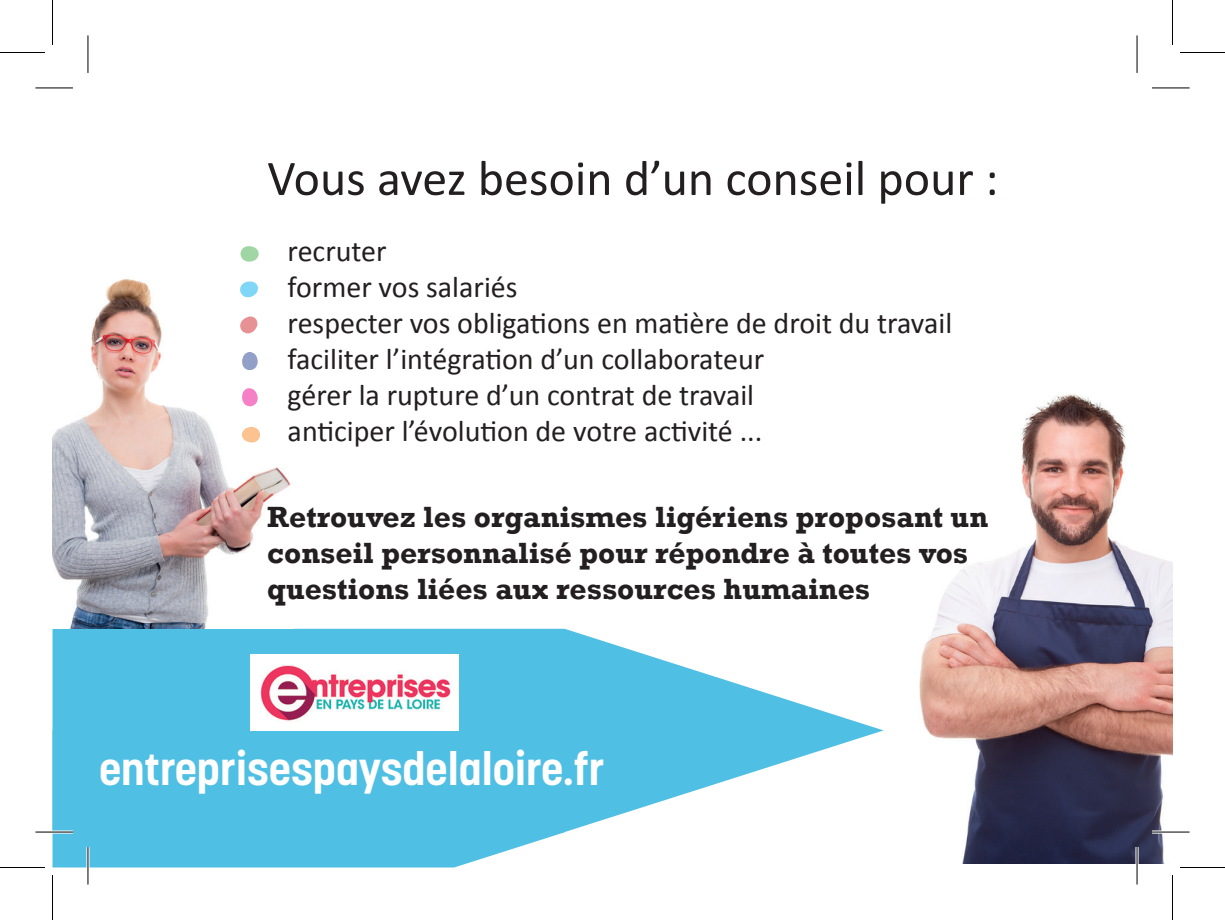
<style>
.page{position:relative;width:1225px;height:920px;background:#fff}
.page>*{position:absolute;margin:0;border:0;box-sizing:border-box;transform-origin:0 0}
.t1{font:150px "Ming Lt HKSCS UNI H";color:#40ae49}
.t2{font:150px "Ming Lt HKSCS UNI H";color:#253f8e}
.t3{font:50px "Calibri";color:#231f20}
.t4{font:700 45px "Korolev";color:#fff}
.t5{font:30px/36px "Calibri";color:#231f20}
.t6{font:700 30px/36px "Rockwell";color:#231f20}
</style>
<div class="page">
<svg style="left:52px;top:832px;width:513px;height:35px;background:#62c5e6"></svg>
<svg style="left:52px;top:629px;width:831px;height:203px;fill:#50bfe4"></svg>
<img style="left:919px;top:394px;width:253px;height:469px">
<img style="left:52px;top:279px;width:239px;height:350px">
<img style="left:251px;top:654px;width:207px;height:76px">
<svg style="left:35px;top:830px;width:38px;height:4px"></svg>
<svg style="left:1152px;top:830px;width:37px;height:4px"></svg>
<hr style="left:86px;top:847px;width:3px;height:38px;background:#fff">
<hr style="left:1135px;top:847px;width:3px;height:38px;background:#fff">
<hr style="left:35px;top:88px;width:38px;height:1px;background:#000">
<hr style="left:1152px;top:88px;width:37px;height:1px;background:#000">
<hr style="left:35px;top:832px;width:38px;height:1px;background:#000">
<hr style="left:1152px;top:832px;width:37px;height:1px;background:#000">
<hr style="left:88px;top:35px;width:1px;height:38px;background:#000">
<hr style="left:88px;top:847px;width:1px;height:38px;background:#000">
<hr style="left:1136px;top:35px;width:1px;height:38px;background:#000">
<hr style="left:1136px;top:847px;width:1px;height:38px;background:#000">
<hr style="left:0;top:52px;width:45px;height:1px;background:#000">
<hr style="left:1180px;top:52px;width:45px;height:1px;background:#000">
<hr style="left:0;top:867px;width:45px;height:1px;background:#000">
<hr style="left:1180px;top:867px;width:45px;height:1px;background:#000">
<hr style="left:52px;top:0;width:1px;height:45px;background:#000">
<hr style="left:52px;top:875px;width:1px;height:45px;background:#000">
<hr style="left:1172px;top:0;width:1px;height:45px;background:#000">
<hr style="left:1172px;top:875px;width:1px;height:45px;background:#000">
<svg style="left:238px;top:279px;width:22px;height:20px"></svg>
<svg style="left:237px;top:313px;width:24px;height:24px"></svg>
<svg style="left:240px;top:387px;width:19px;height:20px"></svg>
<svg style="left:242px;top:427px;width:18px;height:16px"></svg>
<h2 class="t3" style="left:267px;top:147px;width:733px">Vous avez besoin d’un conseil pour :</h2>
<h1 class="t1" style="left:371px;top:217px;width:76px;rotate:90deg">.</h1>
<h1 class="t2" style="left:212px;top:240px;width:76px">.</h1>
<p class="t5" style="left:288px;top:233px;width:666px">recruter<br>former vos salariés<br>respecter vos obligations en matière de droit du travail faciliter l’intégration d’un collaborateur<br>gérer la rupture d’un contrat de travail<br>anticiper l’évolution de votre activité ...</p>
<p class="t6" style="left:267px;top:499px;width:722px">Retrouvez les organismes ligériens proposant un conseil personnalisé pour répondre à toutes vos questions liées aux ressources humaines</p>
<h3 class="t4" style="left:99px;top:741px;width:507px">entreprisespaysdelaloire.fr</h3>
</div>
